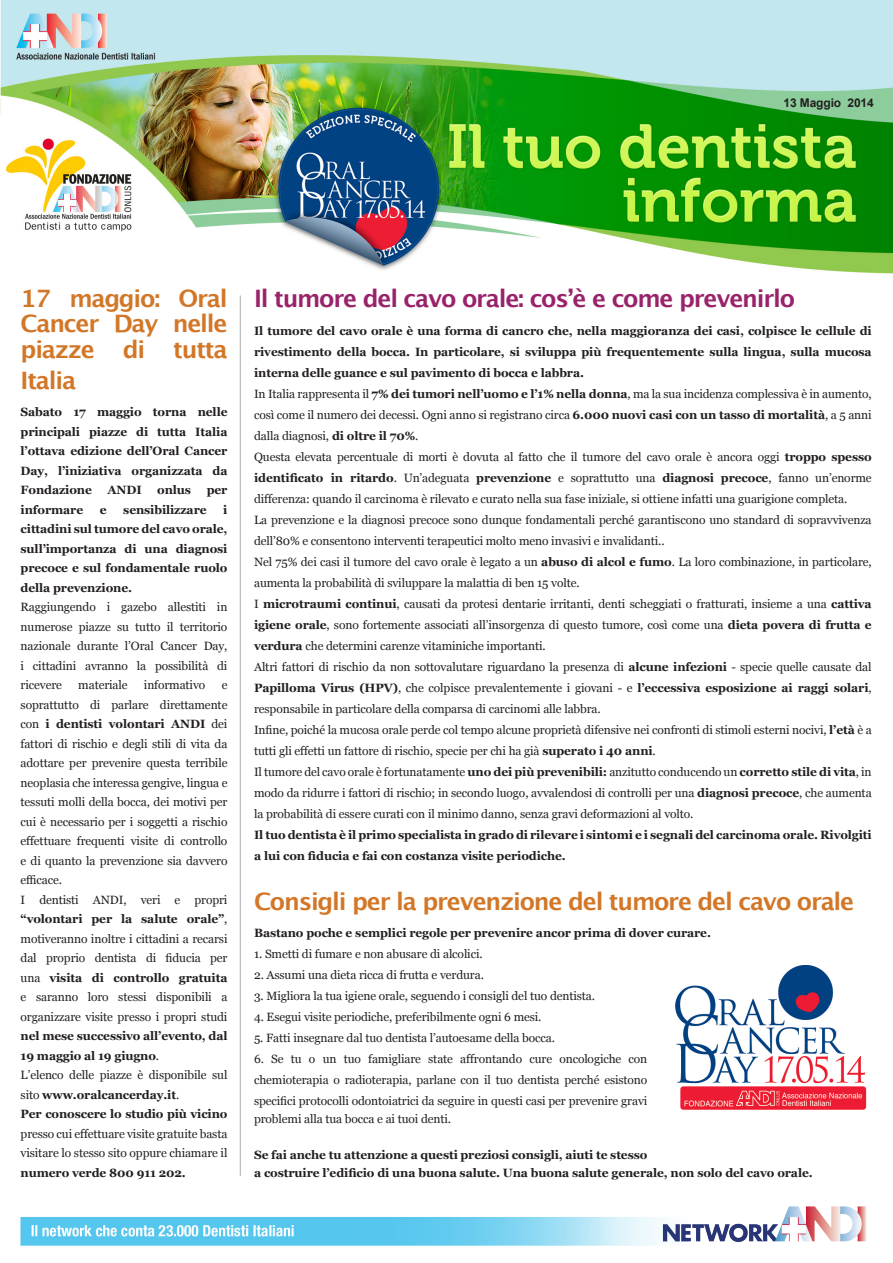
<style>
.page{position:relative;width:893px;height:1263px;background:#fff}
.page>*{position:absolute;margin:0;border:0;box-sizing:border-box;transform-origin:0 0}
.t1{font:700 24px/25.5px "Lucida Grande";letter-spacing:-.05em;color:#d27728;text-align:justify}
.t2{font:700 24px "Lucida Grande";letter-spacing:-.05em;color:#99226b}
.t3{font:12px/19.5px "Georgia";letter-spacing:-.01em;color:#231f20;text-align:justify}
.t4{font:700 12px/19.5px "Georgia";letter-spacing:-.01em;color:#231f20;text-align:justify}
.t5{font:700 12px "Arial";letter-spacing:-.01em;color:#231f20}
.s1{font-weight:700}
</style>
<div class="page">
<img style="left:0;top:0;width:893px;height:304px">
<hr style="left:240px;top:296px;width:1px;height:880px;background:#a8a9ad">
<img style="left:675px;top:965px;width:192px;height:145px">
<img style="left:20px;top:1206px;width:846px;height:40px">
<p class="t5" style="left:783px;top:94px;width:92px">13 Maggio 2014</p>
<p class="t1" style="left:21px;top:285px;width:208px">17 maggio: Oral Cancer Day nelle piazze di tutta</p>
<p class="t1" style="left:21px;top:368px;width:57px">Italia</p>
<p class="t4" style="left:21px;top:402px;width:208px">Sabato 17 maggio torna nelle principali piazze di tutta Italia l’ottava edizione dell’Oral Cancer Day, l’iniziativa organizzata da Fondazione</p>
<p class="t4" style="left:108px;top:480px;width:36px">ANDI</p>
<p class="t4" style="left:157px;top:480px;width:35px">onlus</p>
<p class="t4" style="left:207px;top:480px;width:22px">per</p>
<p class="t4" style="left:21px;top:499px;width:208px;text-indent:203px">i cittadini sul tumore del cavo orale, sull’importanza di una diagnosi precoce e sul fondamentale ruolo della prevenzione.</p>
<p class="t3" style="left:21px;top:597px;width:208px">Raggiungendo i gazebo allestiti in numerose piazze su tutto il territorio nazionale durante l’Oral Cancer Day, i cittadini avranno la possibilità di ricevere</p>
<p class="t4" style="left:21px;top:499px;width:64px">informare</p>
<p class="t4" style="left:100px;top:499px;width:8px">e</p>
<p class="t4" style="left:123px;top:499px;width:85px">sensibilizzare</p>
<p class="t3" style="left:78px;top:675px;width:51px">materiale</p>
<p class="t3" style="left:144px;top:675px;width:63px">informativo</p>
<p class="t3" style="left:21px;top:675px;width:208px;text-indent:201px">e soprattutto di parlare direttamente con <span class="s1">i dentisti volontari ANDI</span> dei fattori di rischio e degli stili di vita da adottare per prevenire questa terribile neoplasia che interessa gengive, lingua e tessuti molli della bocca, dei motivi per cui è necessario per i soggetti a rischio effettuare frequenti visite di controllo e di quanto la prevenzione sia davvero efficace.</p>
<p class="t3" style="left:21px;top:889px;width:208px">I dentisti ANDI, veri e propri <span class="s1">“volontari per la salute orale”</span>, motiveranno inoltre i cittadini a recarsi dal proprio dentista di fiducia per una <span class="s1">visita di controllo gratuita </span>e saranno loro stessi disponibili a organizzare visite presso i propri studi <span class="s1">nel mese successivo all’evento, dal 19 maggio al 19 giugno</span>.</p>
<p class="t3" style="left:21px;top:1065px;width:208px">L’elenco delle piazze è disponibile sul sito <span class="s1">www.oralcancerday.it</span>.</p>
<p class="t3" style="left:21px;top:1104px;width:208px"><span class="s1">Per conoscere lo studio più vicino </span>presso cui effettuare visite gratuite basta visitare lo stesso sito oppure chiamare il <span class="s1">numero verde 800 911 202.</span></p>
<p class="t2" style="left:254px;top:279px;width:542px">Il tumore del cavo orale: cos’è e come prevenirlo</p>
<p class="t4" style="left:254px;top:320px;width:619px;line-height:21px">Il tumore del cavo orale è una forma di cancro che, nella maggioranza dei casi, colpisce le cellule di rivestimento della bocca. In particolare, si sviluppa più frequentemente sulla lingua, sulla mucosa interna delle guance e sul pavimento di bocca e labbra.</p>
<p class="t3" style="left:254px;top:383px;width:619px;line-height:21px">In Italia rappresenta il <span class="s1">7% dei tumori nell’uomo e l’1% nella donna</span>, ma la sua incidenza complessiva è in aumento, così come il numero dei decessi. Ogni anno si registrano circa <span class="s1">6.000 nuovi casi con un tasso di mortalità</span>, a 5 anni dalla diagnosi, <span class="s1">di oltre il 70%</span>.</p>
<p class="t3" style="left:254px;top:446px;width:619px;line-height:21px">Questa elevata percentuale di morti è dovuta al fatto che il tumore del cavo orale è ancora oggi <span class="s1">troppo spesso identificato in ritardo</span>. Un’adeguata <span class="s1">prevenzione</span> e soprattutto una <span class="s1">diagnosi precoce</span>, fanno un’enorme differenza: quando il carcinoma è rilevato e curato nella sua fase iniziale, si ottiene infatti una guarigione completa.</p>
<p class="t3" style="left:254px;top:509px;width:619px;line-height:21px">La prevenzione e la diagnosi precoce sono dunque fondamentali perché garantiscono uno standard di sopravvivenza dell’80% e consentono interventi terapeutici molto meno invasivi e invalidanti..</p>
<p class="t3" style="left:254px;top:551px;width:619px;line-height:21px">Nel 75% dei casi il tumore del cavo orale è legato a un <span class="s1">abuso di alcol e fumo</span>. La loro combinazione, in particolare, aumenta la probabilità di sviluppare la malattia di ben 15 volte.</p>
<p class="t3" style="left:254px;top:593px;width:619px;line-height:21px">I <span class="s1">microtraumi continui</span>, causati da protesi dentarie irritanti, denti scheggiati o fratturati, insieme a una <span class="s1">cattiva igiene orale</span>, sono fortemente associati all’insorgenza di questo tumore, così come una <span class="s1">dieta povera di frutta e verdura</span> che determini carenze vitaminiche importanti.</p>
<p class="t3" style="left:254px;top:656px;width:619px;line-height:21px">Altri fattori di rischio da non sottovalutare riguardano la presenza di <span class="s1">alcune infezioni</span> - specie quelle causate dal <span class="s1">Papilloma Virus (HPV)</span>, che colpisce prevalentemente i giovani - e <span class="s1">l’eccessiva esposizione ai raggi solari</span>, responsabile in particolare della comparsa di carcinomi alle labbra.</p>
<p class="t3" style="left:254px;top:719px;width:619px;line-height:21px">Infine, poiché la mucosa orale perde col tempo alcune proprietà difensive nei confronti di stimoli esterni nocivi, <span class="s1">l’età</span> è a tutti gli effetti un fattore di rischio, specie per chi ha già <span class="s1">superato i 40 anni</span>.</p>
<p class="t3" style="left:254px;top:761px;width:619px;line-height:21px">Il tumore del cavo orale è fortunatamente <span class="s1">uno dei più prevenibili:</span> anzitutto conducendo un <span class="s1">corretto stile di vita</span>, in modo da ridurre i fattori di rischio; in secondo luogo, avvalendosi di controlli per una <span class="s1">diagnosi precoce</span>, che aumenta la probabilità di essere curati con il minimo danno, senza gravi deformazioni al volto.</p>
<p class="t4" style="left:254px;top:824px;width:619px;line-height:21px">Il tuo dentista è il primo specialista in grado di rilevare i sintomi e i segnali del carcinoma orale. Rivolgiti a lui con fiducia e fai con costanza visite periodiche.</p>
<p class="t1" style="left:254px;top:889px;width:602px">Consigli per la prevenzione del tumore del cavo orale</p>
<p class="t4" style="left:254px;top:922px;width:458px">Bastano poche e semplici regole per prevenire ancor prima di dover curare.</p>
<p class="t3" style="left:254px;top:943px;width:230px">1. Smetti di fumare e non abusare di alcolici.</p>
<p class="t3" style="left:254px;top:964px;width:231px">2. Assumi una dieta ricca di frutta e verdura.</p>
<p class="t3" style="left:254px;top:985px;width:342px">3. Migliora la tua igiene orale, seguendo i consigli del tuo dentista.</p>
<p class="t3" style="left:254px;top:1006px;width:289px">4. Esegui visite periodiche, preferibilmente ogni 6 mesi.</p>
<p class="t3" style="left:254px;top:1027px;width:302px">5. Fatti insegnare dal tuo dentista l’autoesame della bocca.</p>
<p class="t3" style="left:254px;top:1048px;width:395px;line-height:21px">6. Se tu o un tuo famigliare state affrontando cure oncologiche con chemioterapia o radioterapia, parlane con il tuo dentista perché esistono specifici protocolli odontoiatrici da seguire in questi casi per prevenire gravi</p>
<p class="t3" style="left:254px;top:1108px;width:199px">problemi alla tua bocca e ai tuoi denti.</p>
<p class="t4" style="left:254px;top:1145px;width:560px;line-height:18px">Se fai anche tu attenzione a questi preziosi consigli, aiuti te stesso<br>a costruire l’edificio di una buona salute. Una buona salute generale, non solo del cavo orale.</p>
</div>
